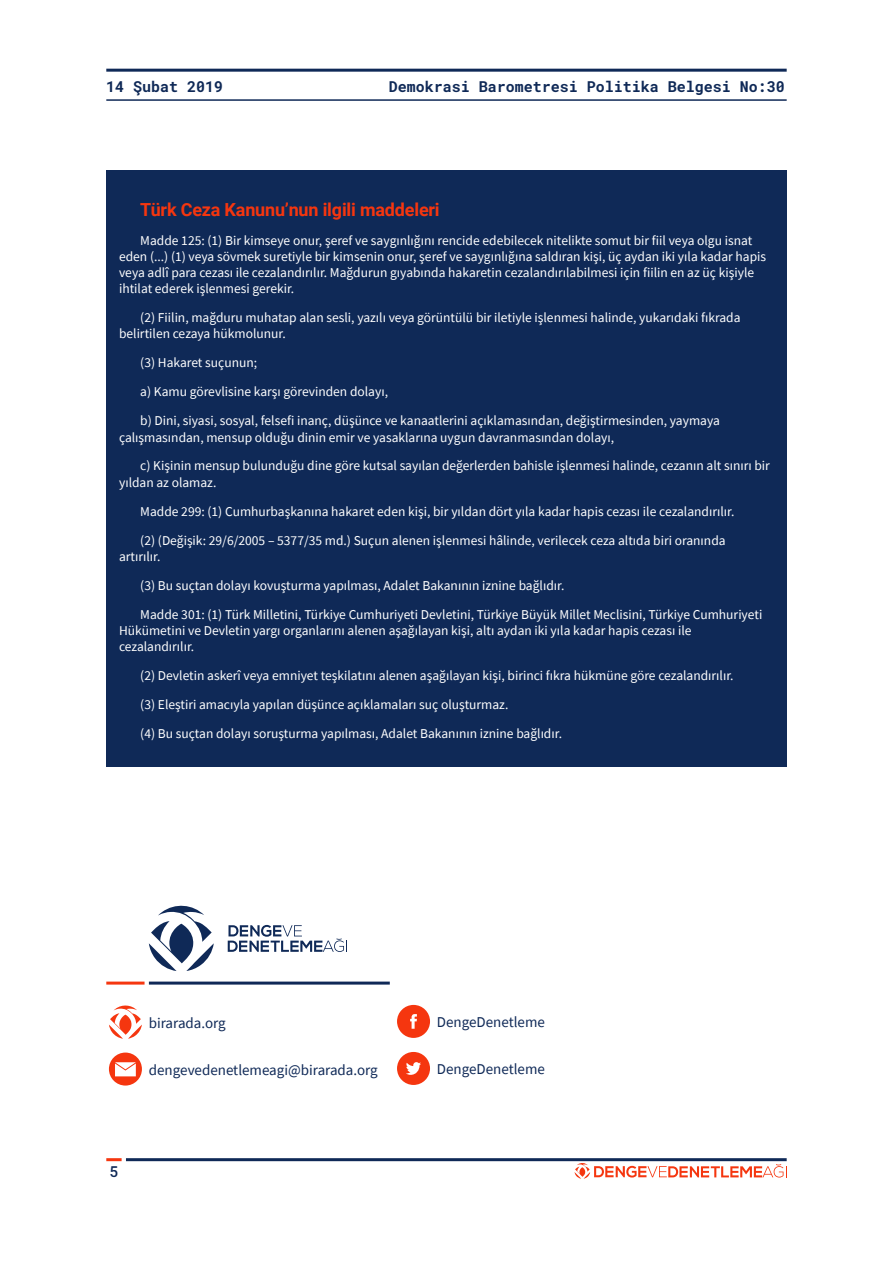
<style>
.page{position:relative;width:893px;height:1263px;background:#fff}
.page>*{position:absolute;margin:0;border:0;box-sizing:border-box;transform-origin:0 0}
.t1{font:700 18px "Roboto";letter-spacing:-.01em;color:#f5360f}
.t2{font:15px "Source Sans Pro";color:#0f2957}
.t3{font:700 15px "Roboto Mono";color:#0f2957}
.t4{font:500 15px "Roboto Mono";color:#0f2957}
.t5{font:13.5px/29px "Source Sans Pro";color:#fff}
</style>
<div class="page">
<hr style="left:106px;top:69px;width:681px;height:3px;background:#0f2957">
<hr style="left:106px;top:99px;width:681px;height:2px;background:#0f2957">
<hr style="left:126px;top:1158px;width:661px;height:3px;background:#0f2957">
<hr style="left:106px;top:1158px;width:16px;height:3px;background:#f5360f">
<svg style="left:574px;top:1163px;width:213px;height:16px"></svg>
<div style="left:106px;top:170px;width:681px;height:597px;background:#0f2957"></div>
<hr style="left:149px;top:981px;width:241px;height:3px;background:#0f2957">
<hr style="left:106px;top:981px;width:39px;height:3px;background:#f5360f">
<svg style="left:149px;top:905px;width:65px;height:66px"></svg>
<svg style="left:228px;top:925px;width:119px;height:27px"></svg>
<svg style="left:109px;top:1005px;width:33px;height:34px"></svg>
<svg style="left:397px;top:1005px;width:33px;height:33px"></svg>
<svg style="left:397px;top:1052px;width:33px;height:33px"></svg>
<svg style="left:109px;top:1052px;width:33px;height:33px"></svg>
<p class="t3" style="left:106px;top:76px;width:118px">14 Şubat 2019</p>
<p class="t3" style="left:389px;top:76px;width:398px">Demokrasi Barometresi Politika Belgesi No:30</p>
<h1 class="t1" style="left:140px;top:197px;width:301px">Türk Ceza Kanunu’nun ilgili maddeleri</h1>
<p class="t5" style="left:119px;top:232px;width:649px;line-height:16.2px;text-indent:21px">Madde 125: (1) Bir kimseye onur, şeref ve saygınlığını rencide edebilecek nitelikte somut bir fiil veya olgu isnat eden (...) (1) veya sövmek suretiyle bir kimsenin onur, şeref ve saygınlığına saldıran kişi, üç aydan iki yıla kadar hapis veya adlî para cezası ile cezalandırılır. Mağdurun gıyabında hakaretin cezalandırılabilmesi için fiilin en az üç kişiyle ihtilat ederek işlenmesi gerekir.</p>
<p class="t5" style="left:119px;top:310px;width:623px;line-height:16.2px;text-indent:21px">(2) Fiilin, mağduru muhatap alan sesli, yazılı veya görüntülü bir iletiyle işlenmesi halinde, yukarıdaki fıkrada belirtilen cezaya hükmolunur.</p>
<p class="t5" style="left:140px;top:348px;width:581px">(3) Hakaret suçunun;<br>a) Kamu görevlisine karşı görevinden dolayı,<br>b) Dini, siyasi, sosyal, felsefi inanç, düşünce ve kanaatlerini açıklamasından, değiştirmesinden, yaymaya</p>
<p class="t5" style="left:140px;top:422px;width:631px;text-indent:-21px">çalışmasından, mensup olduğu dinin emir ve yasaklarına uygun davranmasından dolayı,<br>c) Kişinin mensup bulunduğu dine göre kutsal sayılan değerlerden bahisle işlenmesi halinde, cezanın alt sınırı bir</p>
<p class="t5" style="left:140px;top:468px;width:596px;text-indent:-21px">yıldan az olamaz.<br>Madde 299: (1) Cumhurbaşkanına hakaret eden kişi, bir yıldan dört yıla kadar hapis cezası ile cezalandırılır. (2) (Değişik: 29/6/2005 – 5377/35 md.) Suçun alenen işlenmesi hâlinde, verilecek ceza altıda biri oranında</p>
<p class="t5" style="left:140px;top:542px;width:623px;text-indent:-21px">artırılır.<br>(3) Bu suçtan dolayı kovuşturma yapılması, Adalet Bakanının iznine bağlıdır.<br>Madde 301: (1) Türk Milletini, Türkiye Cumhuriyeti Devletini, Türkiye Büyük Millet Meclisini, Türkiye Cumhuriyeti</p>
<p class="t5" style="left:119px;top:622px;width:574px;line-height:16.2px">Hükümetini ve Devletin yargı organlarını alenen aşağılayan kişi, altı aydan iki yıla kadar hapis cezası ile cezalandırılır.</p>
<p class="t5" style="left:140px;top:661px;width:595px">(2) Devletin askerî veya emniyet teşkilatını alenen aşağılayan kişi, birinci fıkra hükmüne göre cezalandırılır. (3) Eleştiri amacıyla yapılan düşünce açıklamaları suç oluşturmaz.<br>(4) Bu suçtan dolayı soruşturma yapılması, Adalet Bakanının iznine bağlıdır.</p>
<p class="t2" style="left:149px;top:1013px;width:78px">birarada.org</p>
<p class="t2" style="left:437px;top:1012px;width:110px">DengeDenetleme</p>
<p class="t2" style="left:149px;top:1060px;width:230px">dengevedenetlemeagi@birarada.org</p>
<p class="t2" style="left:437px;top:1059px;width:110px">DengeDenetleme</p>
<p class="t4" style="left:109px;top:1161px;width:10px">5</p>
</div>
